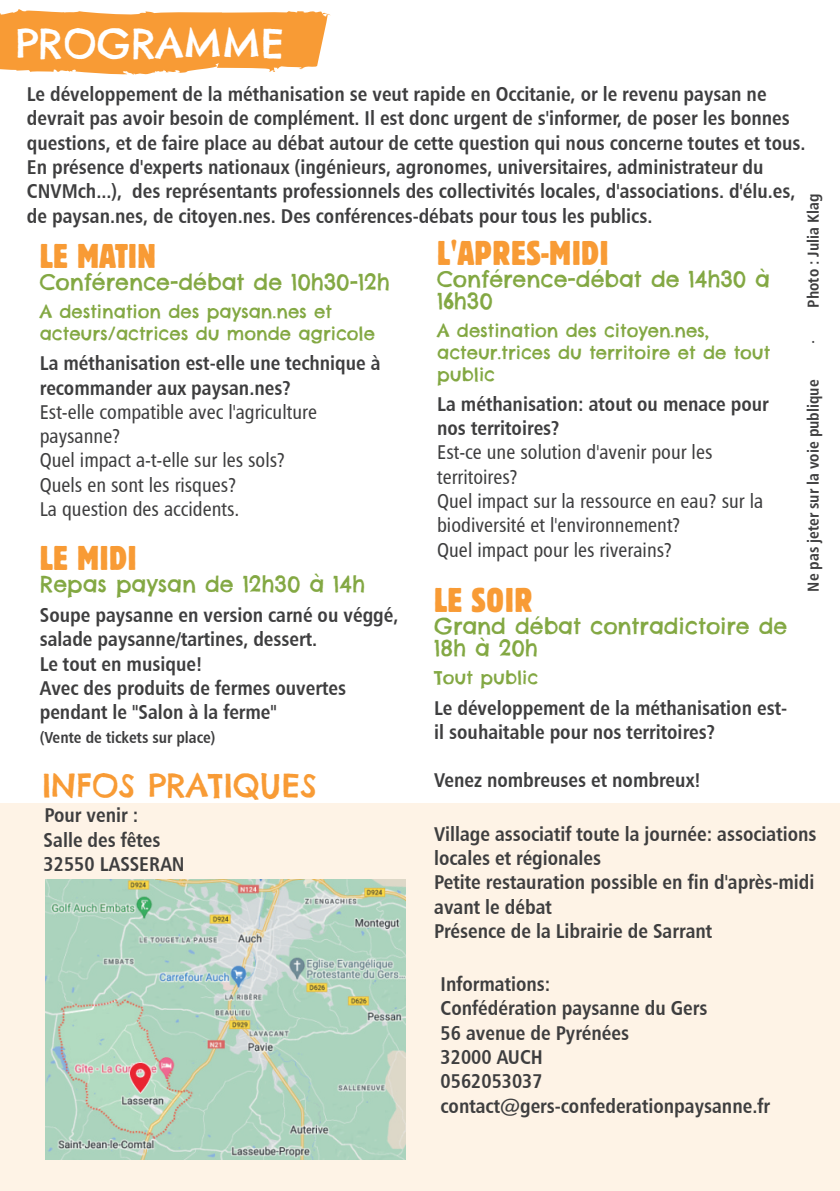
<style>
.page{position:relative;width:840px;height:1191px;background:#fff}
.page>*{position:absolute;margin:0;border:0;box-sizing:border-box;transform-origin:0 0}
.t1{font:40px "Chelsea Market";color:#fff}
.t2{font:condensed 34px "Block BE";letter-spacing:.02em;color:#f89b35}
.t3{font:32px "Chelsea Market";color:#f89b35}
.t4{font:22px/22px "Chelsea Market";color:#83a843}
.t5{font:20px/24.2px "Humanist 777 BT Bold Condensed B";color:#3e3e3f}
.t6{font:20px/24.2px "Humanist 777 BT Roman Condensed B";color:#3e3e3f}
.t7{font:18px/22px "Chelsea Market";color:#83a843}
.t8{font:16px "Humanist 777 BT Bold Condensed B";color:#3e3e3f}
</style>
<div class="page">
<div style="left:0;top:802px;width:839px;height:389px;background:#fef3e6"></div>
<svg style="left:0;top:9px;width:330px;height:66px;background:#f8a850"></svg>
<img style="left:45px;top:879px;width:360px;height:280px">
<img style="left:129px;top:1062px;width:22px;height:31px">
<h1 class="t1" style="left:16px;top:18px;width:270px">PROGRAMME</h1>
<p class="t5" style="left:27px;top:82px;width:779px">Le développement de la méthanisation se veut rapide en Occitanie, or le revenu paysan ne devrait pas avoir besoin de complément. Il est donc urgent de s'informer, de poser les bonnes questions, et de faire place au débat autour de cette question qui nous concerne toutes et tous.<br>En présence d'experts nationaux (ingénieurs, agronomes, universitaires, administrateur du CNVMch...), des représentants professionnels des collectivités locales, d'associations. d'élu.es, de paysan.nes, de citoyen.nes. Des conférences-débats pour tous les publics.</p>
<p class="t8" style="left:802px;top:343px;width:151px;rotate:-90deg">· Photo : Julia Klag</p>
<h2 class="t2" style="left:437px;top:240px;width:173px">L'APRES-MIDI</h2>
<p class="t4" style="left:437px;top:267px;width:334px">Conférence-débat de 14h30 à<br>16h30</p>
<p class="t7" style="left:437px;top:319px;width:334px">A destination des citoyen.nes, acteur.trices du territoire et de tout public</p>
<p class="t5" style="left:437px;top:391px;width:333px">La méthanisation: atout ou menace pour nos territoires?</p>
<p class="t6" style="left:437px;top:440px;width:327px">Est-ce une solution d'avenir pour les territoires?<br>Quel impact sur la ressource en eau? sur la biodiversité et l'environnement?<br>Quel impact pour les riverains?</p>
<h2 class="t2" style="left:40px;top:244px;width:118px">LE MATIN</h2>
<p class="t4" style="left:40px;top:271px;width:351px">Conférence-débat de 10h30-12h</p>
<p class="t7" style="left:40px;top:300px;width:336px">A destination des paysan.nes et acteurs/actrices du monde agricole</p>
<p class="t5" style="left:40px;top:351px;width:342px">La méthanisation est-elle une technique à recommander aux paysan.nes?</p>
<p class="t6" style="left:40px;top:399px;width:278px">Est-elle compatible avec l'agriculture paysanne?<br>Quel impact a-t-elle sur les sols?<br>Quels en sont les risques?<br>La question des accidents.</p>
<p class="t8" style="left:802px;top:591px;width:213px;rotate:-90deg">Ne pas jeter sur la voie publique</p>
<h2 class="t2" style="left:40px;top:545px;width:98px">LE MIDI</h2>
<p class="t4" style="left:40px;top:572px;width:326px">Repas paysan de 12h30 à 14h</p>
<p class="t5" style="left:40px;top:602px;width:360px">Soupe paysanne en version carné ou véggé, salade paysanne/tartines, dessert.<br>Le tout en musique!<br>Avec des produits de fermes ouvertes pendant le "Salon à la ferme"</p>
<p class="t8" style="left:40px;top:727px;width:177px">(Vente de tickets sur place)</p>
<h2 class="t2" style="left:434px;top:588px;width:99px">LE SOIR</h2>
<p class="t4" style="left:434px;top:615px;width:354px">Grand débat contradictoire de<br>18h à 20h</p>
<p class="t7" style="left:434px;top:666px;width:105px">Tout public</p>
<p class="t5" style="left:434px;top:695px;width:354px">Le développement de la méthanisation est&shy;il souhaitable pour nos territoires?</p>
<p class="t5" style="left:434px;top:768px;width:268px">Venez nombreuses et nombreux!</p>
<h3 class="t3" style="left:42px;top:765px;width:276px">INFOS PRATIQUES</h3>
<p class="t5" style="left:44px;top:802px;width:95px">Pour venir :</p>
<p class="t5" style="left:44px;top:827px;width:142px">Salle des fêtes<br>32550 LASSERAN</p>
<p class="t5" style="left:434px;top:821px;width:384px">Village associatif toute la journée: associations locales et régionales<br>Petite restauration possible en fin d'après-midi avant le débat<br>Présence de la Librairie de Sarrant</p>
<p class="t5" style="left:440px;top:971px;width:330px">Informations:<br>Confédération paysanne du Gers<br>56 avenue de Pyrénées<br>32000 AUCH<br>0562053037 contact@gers-confederationpaysanne.fr</p>
</div>
